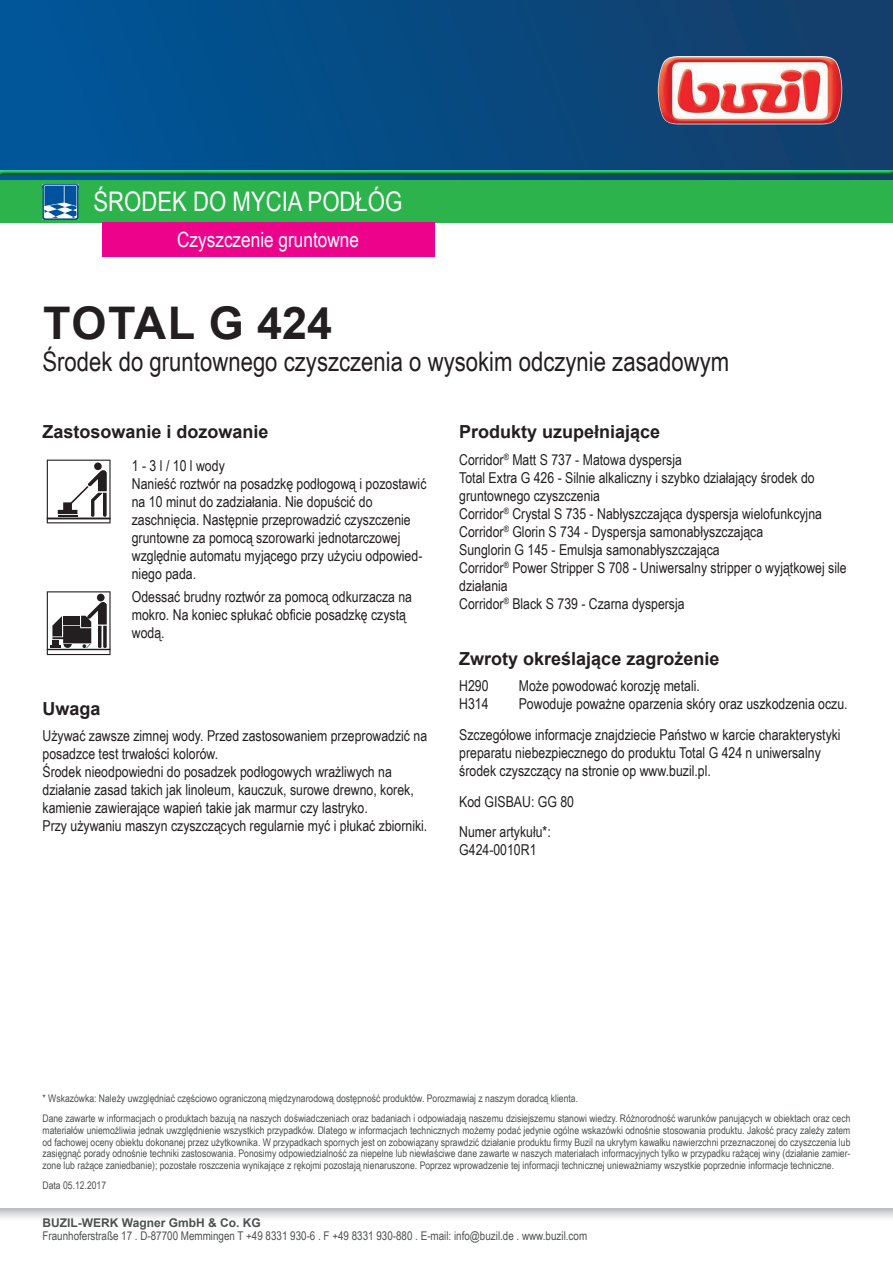
<style>
.page{position:relative;width:893px;height:1263px;background:#fff}
.page>*{position:absolute;margin:0;border:0;box-sizing:border-box;transform-origin:0 0}
.t1{font:700 45px "Arial";letter-spacing:.01em;color:#231f20}
.t2{font:27px "Arial Narrow";color:#231f20}
.t3{font:27px "Arial Narrow";color:#fff}
.t4{font:21px "Arial Narrow";color:#fff}
.t5{font:700 18px "Arial";color:#231f20}
.t6{font:15px/18px "Arial Narrow";color:#231f20}
.t7{font:12px "Arial Narrow";color:#4e5151}
.t8{font:700 12px "Arial";color:#4e5151}
.t9{font:10.5px/11.7px "Arial Narrow";color:#4e5151}
</style>
<div class="page">
<div style="left:0;top:0;width:893px;height:180px;background:linear-gradient(to right,#00569a,#143e69)"></div>
<img style="left:658px;top:56px;width:184px;height:68px">
<svg style="left:0;top:1209px;width:893px;height:9px"></svg>
<div style="left:0;top:169px;width:893px;height:6px;background:#015599;opacity:.75"></div>
<div style="left:0;top:180px;width:893px;height:43px;background:#2cb34b"></div>
<img style="left:43px;top:184px;width:35px;height:36px">
<svg style="left:44px;top:185px;width:35px;height:33px"></svg>
<div style="left:102px;top:223px;width:333px;height:34px;background:#ed028c"></div>
<svg style="left:47px;top:460px;width:64px;height:63px"></svg>
<svg style="left:47px;top:591px;width:64px;height:64px"></svg>
<h2 class="t3" style="left:94px;top:182px;width:310px">Środek do mycia podłóg</h2>
<h3 class="t4" style="left:177px;top:224px;width:183px">Czyszczenie gruntowne</h3>
<h1 class="t1" style="left:43px;top:291px;width:290px">TOTAL G 424</h1>
<h2 class="t2" style="left:43px;top:342px;width:688px">Środek do gruntownego czyszczenia o wysokim odczynie zasadowym</h2>
<p class="t5" style="left:43px;top:419px;width:228px">Zastosowanie i dozowanie</p>
<p class="t6" style="left:132px;top:456px;width:296px">1 - 3 l / 10 l wody<br>Nanieść roztwór na posadzkę podłogową i pozostawić na 10 minut do zadziałania. Nie dopuścić do zaschnięcia. Następnie przeprowadzić czyszczenie gruntowne za pomocą szorowarki jednotarczowej względnie automatu myjącego przy użyciu odpowied&shy;niego pada.</p>
<p class="t6" style="left:132px;top:587px;width:282px">Odessać brudny roztwór za pomocą odkurzacza na mokro. Na koniec spłukać obficie posadzkę czystą wodą.</p>
<p class="t5" style="left:43px;top:696px;width:60px">Uwaga</p>
<p class="t6" style="left:43px;top:726px;width:386px">Używać zawsze zimnej wody. Przed zastosowaniem przeprowadzić na posadzce test trwałości kolorów.<br>Środek nieodpowiedni do posadzek podłogowych wrażliwych na działanie zasad takich jak linoleum, kauczuk, surowe drewno, korek, kamienie zawierające wapień takie jak marmur czy lastryko.<br>Przy używaniu maszyn czyszczących regularnie myć i płukać zbiorniki.</p>
<p class="t5" style="left:459px;top:419px;width:203px">Produkty uzupełniające</p>
<p class="t6" style="left:459px;top:450px;width:389px">Corridor<sup>®</sup> Matt S 737 - Matowa dyspersja<br>Total Extra G 426 - Silnie alkaliczny i szybko działający środek do gruntownego czyszczenia<br>Corridor<sup>®</sup> Crystal S 735 - Nabłyszczająca dyspersja wielofunkcyjna Corridor<sup>®</sup> Glorin S 734 - Dyspersja samonabłyszczająca<br>Sunglorin G 145 - Emulsja samonabłyszczająca<br>Corridor<sup>®</sup> Power Stripper S 708 - Uniwersalny stripper o wyjątkowej sile działania<br>Corridor<sup>®</sup> Black S 739 - Czarna dyspersja</p>
<p class="t5" style="left:459px;top:645px;width:262px">Zwroty określające zagrożenie</p>
<p class="t6" style="left:459px;top:676px;width:51px">H290 M</p>
<p class="t6" style="left:529px;top:676px;width:172px">oże powodować korozję metali.</p>
<p class="t6" style="left:459px;top:694px;width:50px">H314 P</p>
<p class="t6" style="left:459px;top:688px;width:390px;line-height:30.8px;text-indent:68px">owoduje poważne oparzenia skóry oraz uszkodzenia oczu.<br>Szczegółowe informacje znajdziecie Państwo w karcie charakterystyki</p>
<p class="t6" style="left:459px;top:743px;width:363px">preparatu niebezpiecznego do produktu Total G 424 n uniwersalny środek czyszczący na stronie op www.buzil.pl.</p>
<p class="t6" style="left:459px;top:785px;width:116px;line-height:30.8px">Kod GI SBAU: GG 80<br>Numer artykułu*:</p>
<p class="t6" style="left:459px;top:840px;width:79px">G424-0010R1</p>
<p class="t9" style="left:43px;top:1088px;width:809px;line-height:20.2px">* Wskazówka: Należy uwzględniać częściowo ograniczoną międzynarodową dostępność produktów. Porozmawiaj z naszym doradcą klienta.<br>Dane zawarte w informacjach o produktach bazują na naszych doświadczeniach oraz badaniach i odpowiadają naszemu dzisiejszemu stanowi wiedzy. Różnorodność warunków panujących w obiektach oraz cech</p>
<p class="t9" style="left:43px;top:1124px;width:809px;text-align:justify">materiałów uniemożliwia jednak uwzględnienie wszystkich przypadków. Dlatego w informacjach technicznych możemy podać jedynie ogólne wskazówki odnośnie stosowania produktu. Jakość pracy zależy zatem od fachowej oceny obiektu dokonanej przez użytkownika. W przypadkach spornych jest on zobowiązany sprawdzić działanie produktu firmy Buzil na ukrytym kawałku nawierzchni przeznaczonej do czyszczenia lub zasięgnąć porady odnośnie techniki zastosowania. Ponosimy odpowiedzialność za niepełne lub niewłaściwe dane zawarte w naszych materiałach informacyjnych tylko w przypadku rażącej winy (działanie zamier&shy;zone lub rażące zaniedbanie); pozostałe roszczenia wynikające z rękojmi pozostają nienaruszone. Poprzez wprowadzenie tej informacji technicznej unieważniamy wszystkie poprzednie informacje techniczne.</p>
<p class="t9" style="left:43px;top:1179px;width:65px">Data 05.12.2017</p>
<p class="t8" style="left:43px;top:1214px;width:220px">BUZIL-WERK Wagner GmbH &amp; Co. KG</p>
<p class="t7" style="left:43px;top:1227px;width:546px">Fraunhoferstraße 17 . D-87700 Memmingen T +49 8331 930-6 . F +49 8331 930-880 . E-mail: info@buzil.de . www.buzil.com</p>
</div>
